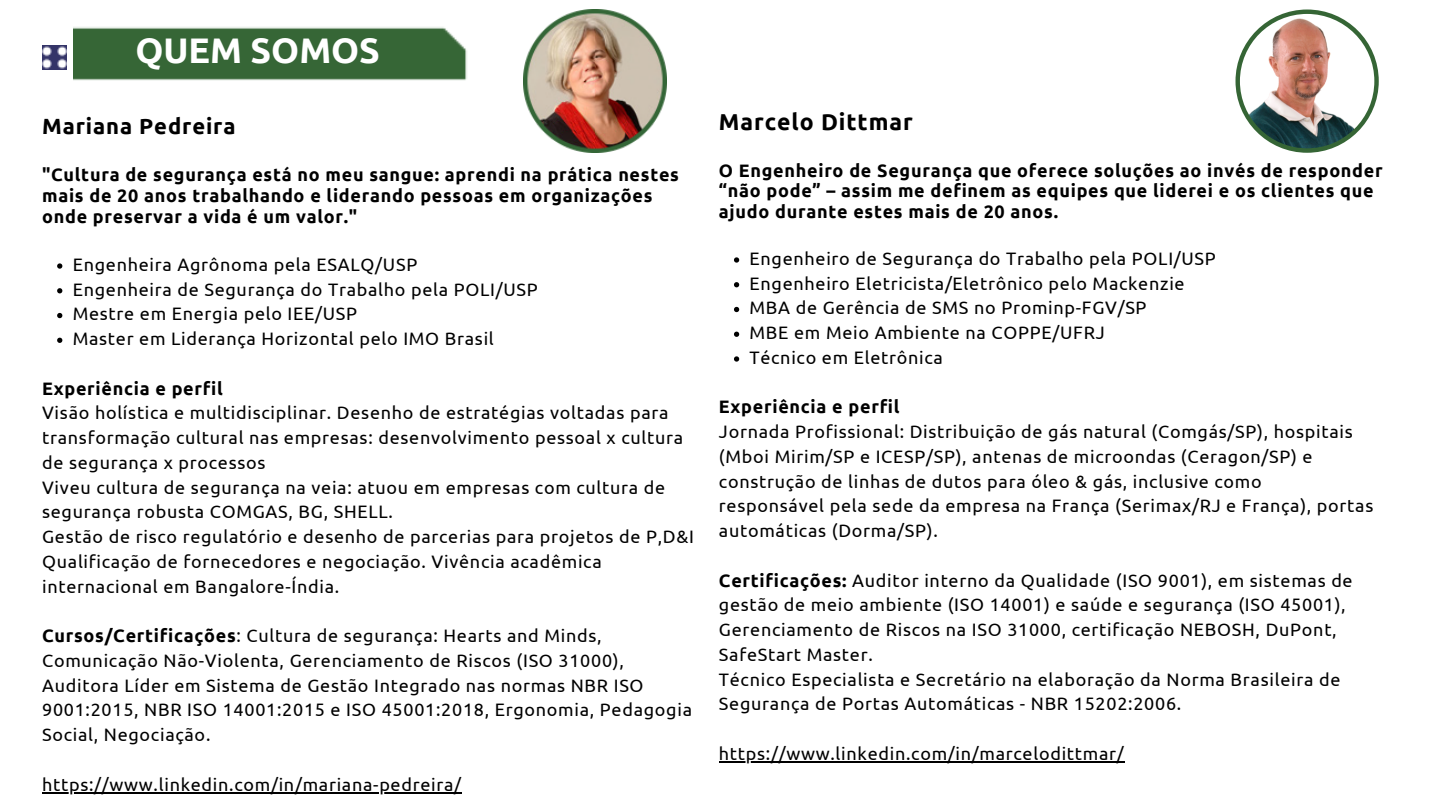
<style>
.page{position:relative;width:1440px;height:810px;background:#fff}
.page>*{position:absolute;margin:0;border:0;box-sizing:border-box;transform-origin:0 0}
.t1{font:700 35.6px "Ubuntu";color:#fff}
.t2{font:700 23px "Ubuntu";letter-spacing:.04em;color:#000}
.t3{font:700 22px "Ubuntu";letter-spacing:.04em;color:#000}
.t4{font:18px/24.8px "Ubuntu";letter-spacing:.04em;color:#000}
.t5{font:700 18px/21px "Ubuntu";letter-spacing:.04em;color:#000}
.s1{font-weight:700}
</style>
<div class="page">
<img style="left:42px;top:45px;width:24px;height:24px">
<img style="left:524px;top:10px;width:143px;height:143px">
<img style="left:74px;top:27px;width:393px;height:54px">
<svg style="left:1236px;top:10px;width:143px;height:143px"></svg>
<svg style="left:57px;top:263px;width:5px;height:6px"></svg>
<svg style="left:57px;top:288px;width:5px;height:5px"></svg>
<svg style="left:57px;top:313px;width:5px;height:5px"></svg>
<svg style="left:57px;top:338px;width:5px;height:5px"></svg>
<hr style="left:42px;top:792px;width:420px;height:2px;background:#000">
<svg style="left:734px;top:257px;width:5px;height:6px"></svg>
<svg style="left:734px;top:282px;width:5px;height:5px"></svg>
<svg style="left:734px;top:307px;width:5px;height:5px"></svg>
<svg style="left:734px;top:332px;width:5px;height:5px"></svg>
<svg style="left:734px;top:356px;width:5px;height:6px"></svg>
<hr style="left:719px;top:761px;width:405px;height:2px;background:#000">
<p class="t1" style="left:135px;top:30px;width:246px">QUEM SOMOS</p>
<p class="t3" style="left:42px;top:113px;width:195px">Mariana Pedreira</p>
<p class="t5" style="left:42px;top:164px;width:638px">"Cultura de segurança está no meu sangue: aprendi na prática nestes mais de 20 anos trabalhando e liderando pessoas em organizações onde preservar a vida é um valor."</p>
<p class="t4" style="left:73px;top:252px;width:346px">Engenheira Agrônoma pela ESALQ/USP</p>
<p class="t4" style="left:73px;top:277px;width:467px">Engenheira de Segurança do Trabalho pela POLI/USP</p>
<p class="t4" style="left:73px;top:301px;width:286px">Mestre em Energia pelo IEE/USP</p>
<p class="t4" style="left:73px;top:326px;width:423px">Master em Liderança Horizontal pelo IMO Brasil</p>
<p class="t5" style="left:42px;top:377px;width:182px">Experiência e perfil</p>
<p class="t4" style="left:42px;top:400px;width:643px">Visão holística e multidisciplinar. Desenho de estratégias voltadas para transformação cultural nas empresas: desenvolvimento pessoal x cultura de segurança x processos</p>
<p class="t4" style="left:42px;top:475px;width:625px">Viveu cultura de segurança na veia: atuou em empresas com cultura de segurança robusta COMGAS, BG, SHELL.</p>
<p class="t4" style="left:42px;top:524px;width:653px">Gestão de risco regulatório e desenho de parcerias para projetos de P,D&amp;I</p>
<p class="t4" style="left:42px;top:549px;width:561px">Qualificação de fornecedores e negociação. Vivência acadêmica internacional em Bangalore-Índia.</p>
<p class="t4" style="left:42px;top:623px;width:651px"><span class="s1">Cursos/Certificações</span>: Cultura de segurança: Hearts and Minds, Comunicação Não-Violenta, Gerenciamento de Riscos (ISO 31000), Auditora Líder em Sistema de Gestão Integrado nas normas NBR ISO 9001:2015, NBR ISO 14001:2015 e ISO 45001:2018, Ergonomia, Pedagogia Social, Negociação.</p>
<p class="t4" style="left:42px;top:772px;width:421px">https://www.linkedin.com/in/mariana-pedreira/</p>
<p class="t2" style="left:719px;top:108px;width:195px">Marcelo Dittmar</p>
<p class="t5" style="left:719px;top:160px;width:665px;line-height:20.2px">O Engenheiro de Segurança que oferece soluções ao invés de responder “não pode” – assim me definem as equipes que liderei e os clientes que ajudo durante estes mais de 20 anos.</p>
<p class="t4" style="left:750px;top:246px;width:468px">Engenheiro de Segurança do Trabalho pela POLI/USP</p>
<p class="t4" style="left:750px;top:271px;width:437px">Engenheiro Eletricista/Eletrônico pelo Mackenzie</p>
<p class="t4" style="left:750px;top:295px;width:399px">MBA de Gerência de SMS no Prominp-FGV/SP</p>
<p class="t4" style="left:750px;top:320px;width:357px">MBE em Meio Ambiente na COPPE/UFRJ</p>
<p class="t4" style="left:750px;top:345px;width:195px">Técnico em Eletrônica</p>
<p class="t5" style="left:719px;top:396px;width:182px">Experiência e perfil</p>
<p class="t4" style="left:719px;top:419px;width:635px">Jornada Profissional: Distribuição de gás natural (Comgás/SP), hospitais (Mboi Mirim/SP e ICESP/SP), antenas de microondas (Ceragon/SP) e construção de linhas de dutos para óleo &amp; gás, inclusive como</p>
<p class="t4" style="left:719px;top:493px;width:656px">responsável pela sede da empresa na França (Serimax/RJ e França), portas automáticas (Dorma/SP).</p>
<p class="t4" style="left:719px;top:568px;width:635px"><span class="s1">Certificações:</span> Auditor interno da Qualidade (ISO 9001), em sistemas de gestão de meio ambiente (ISO 14001) e saúde e segurança (ISO 45001), Gerenciamento de Riscos na ISO 31000, certificação NEBOSH, DuPont, SafeStart Master.</p>
<p class="t4" style="left:719px;top:667px;width:623px">Técnico Especialista e Secretário na elaboração da Norma Brasileira de<br>Segurança de Portas Automáticas - NBR 15202:2006.</p>
<p class="t4" style="left:719px;top:741px;width:406px">https://www.linkedin.com/in/marcelodittmar/</p>
</div>
